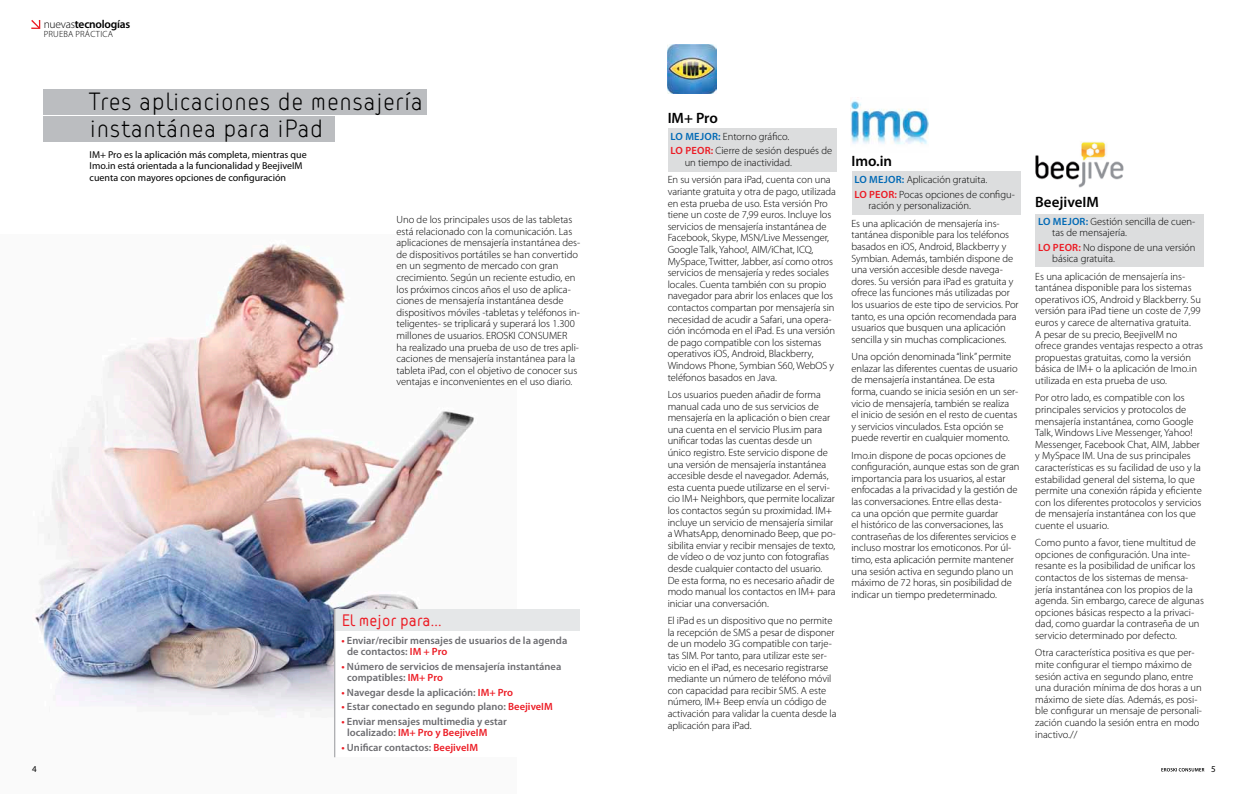
<style>
.page{position:relative;width:1248px;height:794px;background:#fff}
.page>*{position:absolute;margin:0;border:0;box-sizing:border-box;transform-origin:0 0}
.t1{font:24px/27px "VSV Melon Light";color:#000}
.t2{font:16px "VSV Melon Regular";letter-spacing:-.03em;color:#ec1b24}
.t3{font:600 15px "Myriad Pro";color:#000}
.t4{font:600 11.5px "Myriad Pro";letter-spacing:-.02em;color:#000}
.t5{font:300 10.5px/11.6px "Myriad Pro";letter-spacing:-.005em;color:#000}
.t6{font:600 10.5px/11.6px "Myriad Pro";color:#6d6d71}
.t7{font:10px/11.6px "Myriad Pro";color:#000}
.t8{font:300 9px "Myriad Pro";letter-spacing:.02em;color:#000}
.t9{font:9px "Myriad Pro";color:#000}
.s1{font-weight:300}
.s2{color:#ec1b24}
.s3{font-weight:600;color:#0069b5}
.s4{font-weight:600;color:#ec1b24}
</style>
<div class="page">
<svg style="left:1161px;top:768px;width:43px;height:3px"></svg>
<svg style="left:31px;top:20px;width:9px;height:9px"></svg>
<img style="left:35px;top:244px;width:439px;height:514px">
<div style="left:44px;top:89px;width:383px;height:26px;background:#bbbdc0"></div>
<div style="left:44px;top:117px;width:291px;height:25px;background:#bbbdc0"></div>
<img style="left:667px;top:44px;width:49px;height:49px">
<img style="left:850px;top:100px;width:77px;height:44px">
<img style="left:1035px;top:141px;width:89px;height:47px">
<div style="left:667px;top:128px;width:169px;height:43px;background:#dcddde"></div>
<div style="left:851px;top:171px;width:169px;height:43px;background:#dcddde"></div>
<div style="left:1035px;top:214px;width:169px;height:53px;background:#dcddde"></div>
<div style="left:334px;top:609px;width:246px;height:22px;background:#e5e7e8"></div>
<div style="left:334px;top:631px;width:246px;height:126px;background:#fff"></div>
<hr style="left:334px;top:609px;width:1px;height:148px;background:#939498">
<p class="t4" style="left:44px;top:18px;width:88px"><span class="s1">nuevas</span>tecnologías</p>
<p class="t8" style="left:44px;top:30px;width:71px">PRUEBA PRÁCTICA</p>
<h1 class="t1" style="left:90px;top:88px;width:335px">Tres aplicaciones de mensajería instantánea para iPad</h1>
<p class="t7" style="left:90px;top:149px;width:218px">IM+ Pro es la aplicación más completa, mientras que<br>Imo.in está orientada a la funcionalidad y BeejiveIM cuenta con mayores opciones de configuración</p>
<p class="t5" style="left:396px;top:214px;width:185px">Uno de los principales usos de las tabletas está relacionado con la comunicación. Las aplicaciones de mensajería instantánea des&shy;de dispositivos portátiles se han convertido en un segmento de mercado con gran crecimiento. Según un reciente estudio, en los próximos cincos años el uso de aplica&shy;ciones de mensajería instantánea desde dispositivos móviles -tabletas y teléfonos in&shy;teligentes- se triplicará y superará los 1.300 millones de usuarios. EROSKI CONSUMER ha realizado una prueba de uso de tres apli&shy;caciones de mensajería instantánea para la tableta iPad, con el objetivo de conocer sus ventajas e inconvenientes en el uso diario.</p>
<h2 class="t2" style="left:341px;top:611px;width:102px">El mejor para...</h2>
<p class="t6" style="left:347px;top:634px;width:222px;text-indent:-6px"><span class="s2">•</span> Enviar/recibir mensajes de usuarios de la agenda de contactos: <span class="s2">IM + Pro</span></p>
<p class="t6" style="left:347px;top:660px;width:216px;text-indent:-6px"><span class="s2">•</span> Número de servicios de mensajería instantánea compatibles: <span class="s2">IM+ Pro</span></p>
<p class="t6" style="left:341px;top:686px;width:173px"><span class="s2">•</span> Navegar desde la aplicación: <span class="s2">IM+ Pro</span></p>
<p class="t6" style="left:341px;top:701px;width:213px"><span class="s2">•</span> Estar conectado en segundo plano: <span class="s2">BeejiveIM</span></p>
<p class="t6" style="left:347px;top:715px;width:161px;text-indent:-6px"><span class="s2">•</span> Enviar mensajes multimedia y estar localizado: <span class="s2">IM+ Pro y BeejiveIM</span></p>
<p class="t6" style="left:341px;top:741px;width:138px"><span class="s2">•</span> Unificar contactos: <span class="s2">BeejiveIM</span></p>
<h3 class="t3" style="left:667px;top:109px;width:52px">IM+ Pro</h3>
<p class="t5" style="left:670px;top:129px;width:163px;line-height:14.4px"><span class="s3">Lo mejor:</span> Entorno gráfico.<br><span class="s4">Lo peor:</span> Cierre de sesión después de</p>
<p class="t5" style="left:667px;top:154px;width:164px;line-height:17.3px;text-indent:17px">un tiempo de inactividad.<br>En su versión para iPad, cuenta con una</p>
<p class="t5" style="left:667px;top:186px;width:170px">variante gratuita y otra de pago, utilizada en esta prueba de uso. Esta versión Pro tiene un coste de 7,99 euros. Incluye los servicios de mensajería instantánea de Facebook, Skype, MSN/Live Messenger, Google Talk, Yahoo!, AIM/iChat, ICQ, MySpace, Twitter, Jabber, así como otros servicios de mensajería y redes sociales locales. Cuenta también con su propio navegador para abrir los enlaces que los contactos compartan por mensajería sin necesidad de acudir a Safari, una opera&shy;ción incómoda en el iPad. Es una versión de pago compatible con los sistemas operativos iOS, Android, Blackberry, Windows Phone, Symbian S60, WebOS y teléfonos basados en Java.</p>
<p class="t5" style="left:667px;top:389px;width:170px">Los usuarios pueden añadir de forma manual cada uno de sus servicios de mensajería en la aplicación o bien crear una cuenta en el servicio Plus.im para unificar todas las cuentas desde un único registro. Este servicio dispone de una versión de mensajería instantánea accesible desde el navegador. Además, esta cuenta puede utilizarse en el servi&shy;cio IM+ Neighbors, que permite localizar los contactos según su proximidad. IM+ incluye un servicio de mensajería similar a WhatsApp, denominado Beep, que po&shy;sibilita enviar y recibir mensajes de texto, de vídeo o de voz junto con fotografías desde cualquier contacto del usuario.<br>De esta forma, no es necesario añadir de modo manual los contactos en IM+ para iniciar una conversación.</p>
<p class="t5" style="left:667px;top:615px;width:170px">El iPad es un dispositivo que no permite la recepción de SMS a pesar de disponer de un modelo 3G compatible con tarje&shy;tas SIM. Por tanto, para utilizar este ser&shy;vicio en el iPad, es necesario registrarse mediante un número de teléfono móvil con capacidad para recibir SMS. A este número, IM+ Beep envía un código de activación para validar la cuenta desde la aplicación para iPad.</p>
<h3 class="t3" style="left:851px;top:153px;width:42px">Imo.in</h3>
<p class="t5" style="left:854px;top:173px;width:162px;line-height:14.4px"><span class="s3">Lo mejor:</span> Aplicación gratuita.<br><span class="s4">Lo peor:</span> Pocas opciones de configu-</p>
<p class="t5" style="left:851px;top:197px;width:150px;line-height:17.3px;text-indent:17px">ración y personalización.<br>Es una aplicación de mensajería ins-</p>
<p class="t5" style="left:851px;top:229px;width:169px">tantánea disponible para los teléfonos basados en iOS, Android, Blackberry y Symbian. Además, también dispone de una versión accesible desde navega&shy;dores. Su versión para iPad es gratuita y ofrece las funciones más utilizadas por los usuarios de este tipo de servicios. Por tanto, es una opción recomendada para usuarios que busquen una aplicación sencilla y sin muchas complicaciones.</p>
<p class="t5" style="left:851px;top:351px;width:168px">Una opción denominada “link” permite enlazar las diferentes cuentas de usuario de mensajería instantánea. De esta forma, cuando se inicia sesión en un ser&shy;vicio de mensajería, también se realiza el inicio de sesión en el resto de cuentas y servicios vinculados. Esta opción se puede revertir en cualquier momento.</p>
<p class="t5" style="left:851px;top:449px;width:169px">Imo.in dispone de pocas opciones de configuración, aunque estas son de gran importancia para los usuarios, al estar enfocadas a la privacidad y la gestión de las conversaciones. Entre ellas desta-<br>ca una opción que permite guardar<br>el histórico de las conversaciones, las contraseñas de los diferentes servicios e incluso mostrar los emoticonos. Por úl&shy;timo, esta aplicación permite mantener una sesión activa en segundo plano un máximo de 72 horas, sin posibilidad de indicar un tiempo predeterminado.</p>
<h3 class="t3" style="left:1035px;top:194px;width:65px">BeejiveIM</h3>
<p class="t5" style="left:1052px;top:215px;width:144px;text-indent:-14px"><span class="s3">Lo mejor:</span> Gestión sencilla de cuen&shy;tas de mensajería.</p>
<p class="t5" style="left:1052px;top:241px;width:145px;text-indent:-14px"><span class="s4">Lo peor:</span> No dispone de una versión básica gratuita.</p>
<p class="t5" style="left:1035px;top:270px;width:169px">Es una aplicación de mensajería ins&shy;tantánea disponible para los sistemas operativos iOS, Android y Blackberry. Su versión para iPad tiene un coste de 7,99 euros y carece de alternativa gratuita.<br>A pesar de su precio, BeejiveIM no ofrece grandes ventajas respecto a otras propuestas gratuitas, como la versión básica de IM+ o la aplicación de Imo.in utilizada en esta prueba de uso.</p>
<p class="t5" style="left:1035px;top:392px;width:168px">Por otro lado, es compatible con los principales servicios y protocolos de mensajería instantánea, como Google Talk, Windows Live Messenger, Yahoo!<br>Messenger, Facebook Chat, AIM, Jabber y MySpace IM. Una de sus principales características es su facilidad de uso y la estabilidad general del sistema, lo que permite una conexión rápida y eficiente con los diferentes protocolos y servicios de mensajería instantánea con los que cuente el usuario.</p>
<p class="t5" style="left:1035px;top:537px;width:170px">Como punto a favor, tiene multitud de opciones de configuración. Una inte&shy;resante es la posibilidad de unificar los contactos de los sistemas de mensa&shy;jería instantánea con los propios de la agenda. Sin embargo, carece de algunas opciones básicas respecto a la privaci&shy;dad, como guardar la contraseña de un servicio determinado por defecto.</p>
<p class="t5" style="left:1035px;top:647px;width:168px">Otra característica positiva es que per&shy;mite configurar el tiempo máximo de sesión activa en segundo plano, entre una duración mínima de dos horas a un máximo de siete días. Además, es posi&shy;ble configurar un mensaje de personali&shy;zación cuando la sesión entra en modo inactivo.//</p>
<p class="t9" style="left:32px;top:763px;width:6px">4</p>
<p class="t9" style="left:1210px;top:763px;width:6px">5</p>
</div>
